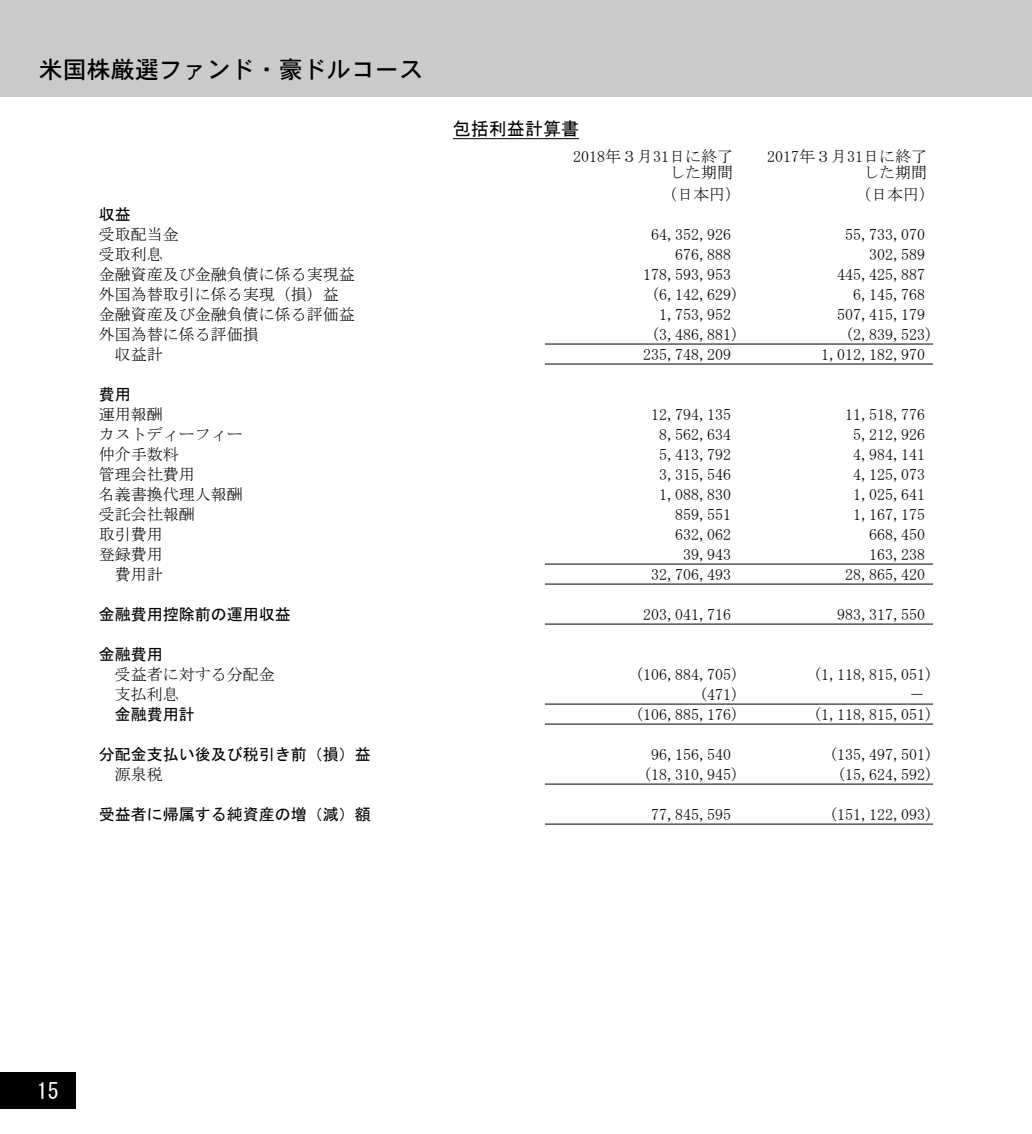
<style>
.page{position:relative;width:1032px;height:1134px;background:#fff}
.page>*{position:absolute;margin:0;border:0;box-sizing:border-box;transform-origin:0 0}
.t1{font:24px "DFHS Gothic W5 WIN RKSJ H";color:#000}
.t2{font:22px "MS Gothic";color:#fff}
.t3{font:18px "MS Gothic";color:#000}
.t4{font:16px/16px "MS Mincho";color:#000;text-align:right}
.t5{font:16px "MS Gothic";color:#000}
</style>
<div class="page">
<div style="left:0;top:0;width:1032px;height:96px;background:#c9caca"></div>
<div style="left:0;top:1072px;width:76px;height:36px;background:#000"></div>
<hr style="left:453px;top:138px;width:126px;height:1px;background:#000">
<hr style="left:545px;top:364px;width:388px;height:1px;background:#000">
<hr style="left:545px;top:584px;width:388px;height:1px;background:#000">
<hr style="left:545px;top:624px;width:388px;height:1px;background:#000">
<hr style="left:545px;top:724px;width:388px;height:1px;background:#000">
<hr style="left:545px;top:344px;width:388px;height:1px;background:#000">
<hr style="left:545px;top:564px;width:388px;height:1px;background:#000">
<hr style="left:545px;top:784px;width:388px;height:1px;background:#000">
<hr style="left:545px;top:704px;width:388px;height:1px;background:#000">
<hr style="left:545px;top:824px;width:388px;height:1px;background:#000">
<h1 class="t1" style="left:39px;top:57px;width:385px">米国株厳選ファンド・豪ドルコース</h1>
<p class="t3" style="left:453px;top:120px;width:128px">包括利益計算書</p>
<p class="t4" style="left:573px;top:148px;width:161px">2018年３月31日に終了した期間</p>
<p class="t4" style="left:767px;top:148px;width:161px">2017年３月31日に終了した期間</p>
<p class="t4" style="left:661px;top:186px;width:81px">（日本円）</p>
<p class="t4" style="left:855px;top:186px;width:81px">（日本円）</p>
<p class="t5" style="left:99px;top:206px;width:33px">収益</p>
<p class="t4" style="left:99px;top:226px;width:81px">受取配当金</p>
<p class="t4" style="left:651px;top:226px;width:81px">64,352,926</p>
<p class="t4" style="left:845px;top:226px;width:81px">55,733,070</p>
<p class="t4" style="left:99px;top:246px;width:65px">受取利息</p>
<p class="t4" style="left:675px;top:246px;width:57px">676,888</p>
<p class="t4" style="left:869px;top:246px;width:57px">302,589</p>
<p class="t4" style="left:99px;top:266px;width:257px">金融資産及び金融負債に係る実現益</p>
<p class="t4" style="left:643px;top:266px;width:89px">178,593,953</p>
<p class="t4" style="left:837px;top:266px;width:89px">445,425,887</p>
<p class="t4" style="left:99px;top:286px;width:241px">外国為替取引に係る実現（損）益</p>
<p class="t4" style="left:651px;top:286px;width:89px">(6,142,629)</p>
<p class="t4" style="left:853px;top:286px;width:73px">6,145,768</p>
<p class="t4" style="left:99px;top:306px;width:257px">金融資産及び金融負債に係る評価益</p>
<p class="t4" style="left:659px;top:306px;width:73px">1,753,952</p>
<p class="t4" style="left:837px;top:306px;width:89px">507,415,179</p>
<p class="t4" style="left:99px;top:326px;width:161px">外国為替に係る評価損</p>
<p class="t4" style="left:651px;top:326px;width:89px">(3,486,881)</p>
<p class="t4" style="left:845px;top:326px;width:89px">(2,839,523)</p>
<p class="t4" style="left:99px;top:346px;width:65px">　収益計</p>
<p class="t4" style="left:643px;top:346px;width:89px">235,748,209</p>
<p class="t4" style="left:821px;top:346px;width:105px">1,012,182,970</p>
<p class="t5" style="left:99px;top:386px;width:33px">費用</p>
<p class="t4" style="left:99px;top:406px;width:65px">運用報酬</p>
<p class="t4" style="left:651px;top:406px;width:81px">12,794,135</p>
<p class="t4" style="left:845px;top:406px;width:81px">11,518,776</p>
<p class="t4" style="left:99px;top:426px;width:145px">カストディーフィー</p>
<p class="t4" style="left:659px;top:426px;width:73px">8,562,634</p>
<p class="t4" style="left:853px;top:426px;width:73px">5,212,926</p>
<p class="t4" style="left:99px;top:446px;width:81px">仲介手数料</p>
<p class="t4" style="left:659px;top:446px;width:73px">5,413,792</p>
<p class="t4" style="left:853px;top:446px;width:73px">4,984,141</p>
<p class="t4" style="left:99px;top:466px;width:97px">管理会社費用</p>
<p class="t4" style="left:659px;top:466px;width:73px">3,315,546</p>
<p class="t4" style="left:853px;top:466px;width:73px">4,125,073</p>
<p class="t4" style="left:99px;top:486px;width:145px">名義書換代理人報酬</p>
<p class="t4" style="left:659px;top:486px;width:73px">1,088,830</p>
<p class="t4" style="left:853px;top:486px;width:73px">1,025,641</p>
<p class="t4" style="left:99px;top:506px;width:97px">受託会社報酬</p>
<p class="t4" style="left:675px;top:506px;width:57px">859,551</p>
<p class="t4" style="left:853px;top:506px;width:73px">1,167,175</p>
<p class="t4" style="left:99px;top:526px;width:65px">取引費用</p>
<p class="t4" style="left:675px;top:526px;width:57px">632,062</p>
<p class="t4" style="left:869px;top:526px;width:57px">668,450</p>
<p class="t4" style="left:99px;top:546px;width:65px">登録費用</p>
<p class="t4" style="left:683px;top:546px;width:49px">39,943</p>
<p class="t4" style="left:869px;top:546px;width:57px">163,238</p>
<p class="t4" style="left:99px;top:566px;width:81px">　費用計　</p>
<p class="t4" style="left:651px;top:566px;width:81px">32,706,493</p>
<p class="t4" style="left:845px;top:566px;width:81px">28,865,420</p>
<p class="t5" style="left:99px;top:606px;width:193px">金融費用控除前の運用収益</p>
<p class="t4" style="left:643px;top:606px;width:89px">203,041,716</p>
<p class="t4" style="left:837px;top:606px;width:89px">983,317,550</p>
<p class="t5" style="left:99px;top:646px;width:65px">金融費用</p>
<p class="t4" style="left:99px;top:666px;width:177px">　受益者に対する分配金</p>
<p class="t4" style="left:635px;top:666px;width:105px">(106,884,705)</p>
<p class="t4" style="left:813px;top:666px;width:121px">(1,118,815,051)</p>
<p class="t4" style="left:99px;top:686px;width:81px">　支払利息</p>
<p class="t4" style="left:699px;top:686px;width:41px">(471)</p>
<p class="t4" style="left:909px;top:686px;width:17px">－</p>
<p class="t5" style="left:99px;top:706px;width:97px">　金融費用計</p>
<p class="t4" style="left:635px;top:706px;width:105px">(106,885,176)</p>
<p class="t4" style="left:813px;top:706px;width:121px">(1,118,815,051)</p>
<p class="t5" style="left:99px;top:746px;width:273px">分配金支払い後及び税引き前（損）益</p>
<p class="t4" style="left:651px;top:746px;width:81px">96,156,540</p>
<p class="t4" style="left:829px;top:746px;width:105px">(135,497,501)</p>
<p class="t4" style="left:99px;top:766px;width:65px">　源泉税</p>
<p class="t4" style="left:643px;top:766px;width:97px">(18,310,945)</p>
<p class="t4" style="left:837px;top:766px;width:97px">(15,624,592)</p>
<p class="t5" style="left:99px;top:806px;width:273px">受益者に帰属する純資産の増（減）額</p>
<p class="t4" style="left:651px;top:806px;width:81px">77,845,595</p>
<p class="t4" style="left:829px;top:806px;width:105px">(151,122,093)</p>
<h2 class="t2" style="left:37px;top:1080px;width:23px">15</h2>
</div>
